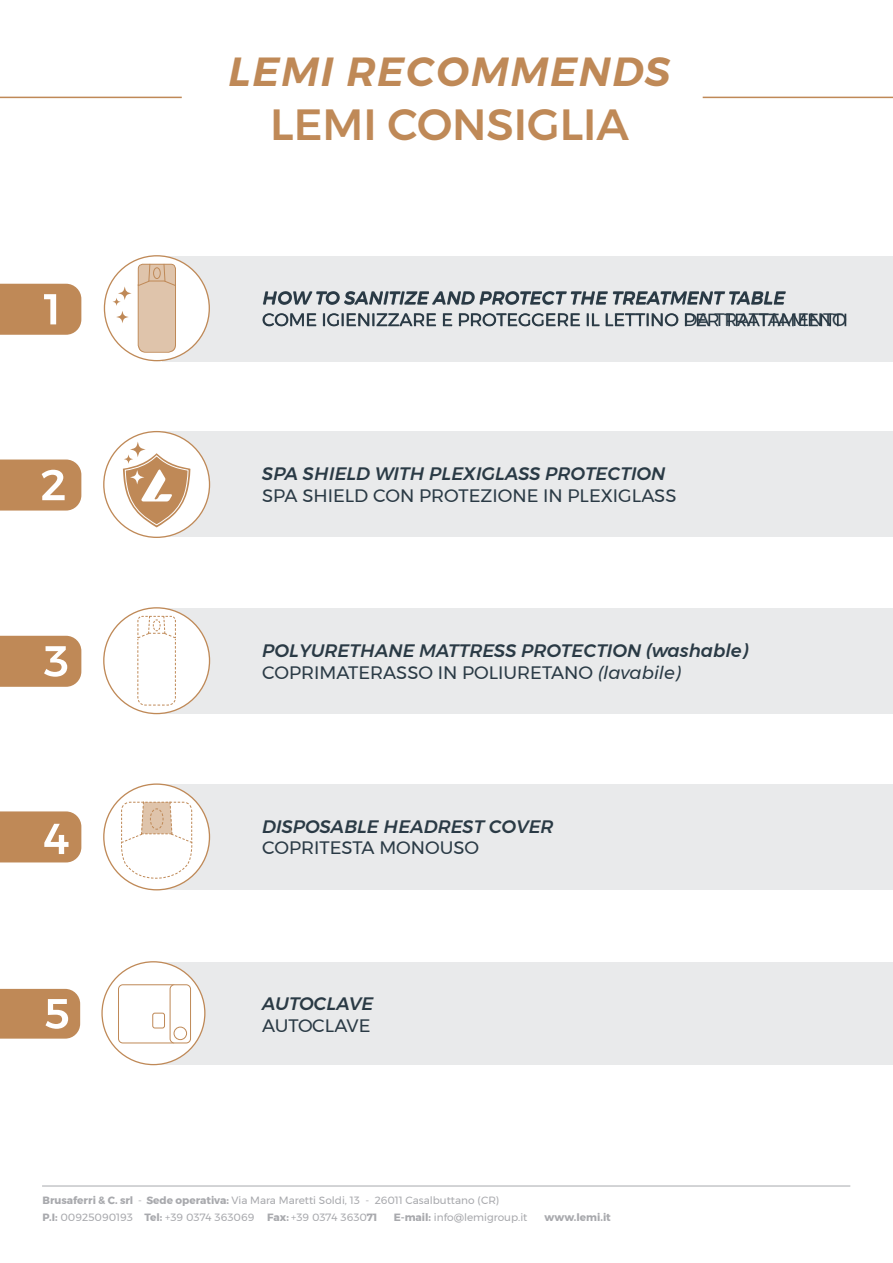
<style>
.page{position:relative;width:893px;height:1263px;background:#fff}
.page>*{position:absolute;margin:0;border:0;box-sizing:border-box;transform-origin:0 0}
.t1{font:500 43.5px "Montserrat";color:#bf8957}
.t2{font:italic 600 40.5px "Montserrat";letter-spacing:.04em;color:#bf8957}
.t3{font:italic 500 18px/21.6px "Montserrat";color:#2a3a45}
.t4{font:18px "Montserrat";letter-spacing:-.01em;color:#2a3a45}
.t5{font:10.5px/16.5px "Montserrat";color:#a8a9ad}
.t6{font:700 10.5px "Montserrat";color:#a8a9ad}
.s1{font-weight:400;font-style:normal}
.s2{font-weight:400}
.s3{font-weight:700}
</style>
<div class="page">
<hr style="left:42px;top:1186px;width:808px;height:1px;background:#a8a9ad">
<hr style="left:0;top:97px;width:182px;height:1px;background:#bf8957">
<hr style="left:703px;top:97px;width:190px;height:1px;background:#bf8957">
<div style="left:163px;top:608px;width:730px;height:105px;background:#e9eaeb"></div>
<div style="left:104px;top:608px;width:106px;height:105px;background:#fff;border-radius:50%"></div>
<svg style="left:137px;top:615px;width:39px;height:91px"></svg>
<svg style="left:0;top:636px;width:81px;height:51px;background:#c59569"></svg>
<div style="left:160px;top:962px;width:733px;height:102px;background:#e9eaeb"></div>
<div style="left:102px;top:962px;width:103px;height:102px;background:#fff;border-radius:50%"></div>
<div style="left:118px;top:984px;width:59px;height:59px;border:1px solid #bf8957;border-radius:4px"></div>
<div style="left:170px;top:985px;width:21px;height:58px;background:#fff;border-radius:4px"></div>
<div style="left:170px;top:984px;width:21px;height:59px;border:1px solid #bf8957;border-radius:4px"></div>
<div style="left:152px;top:1013px;width:13px;height:15px;border:1px solid #bf8957;border-radius:2px"></div>
<div style="left:174px;top:1027px;width:13px;height:13px;border:1px solid #bf8957;border-radius:50%"></div>
<svg style="left:0;top:989px;width:80px;height:50px;background:#c6966a"></svg>
<div style="left:163px;top:784px;width:730px;height:105px;background:#e9eaeb"></div>
<div style="left:104px;top:784px;width:105px;height:106px;background:#fff;border-radius:50%"></div>
<svg style="left:120px;top:801px;width:73px;height:78px"></svg>
<svg style="left:0;top:811px;width:81px;height:51px;background:#c59468"></svg>
<div style="left:163px;top:432px;width:730px;height:105px;background:#e9eaeb"></div>
<svg style="left:0;top:459px;width:81px;height:51px;background:#c6966a"></svg>
<div style="left:104px;top:432px;width:106px;height:105px;background:#fff;border-radius:50%"></div>
<svg style="left:123px;top:442px;width:67px;height:85px"></svg>
<div style="left:163px;top:256px;width:730px;height:105px;background:#e9eaeb"></div>
<svg style="left:263px;top:313px;width:583px;height:13px"></svg>
<svg style="left:263px;top:292px;width:522px;height:13px"></svg>
<svg style="left:0;top:284px;width:81px;height:51px;background:#c39163"></svg>
<div style="left:104px;top:256px;width:105px;height:105px;background:#fff;border-radius:50%"></div>
<svg style="left:112px;top:263px;width:64px;height:90px"></svg>
<h2 class="t2" style="left:229px;top:40px;width:444px">LEMI RECOMMENDS</h2>
<h1 class="t1" style="left:270px;top:90px;width:360px">LEMI CONSIGLIA</h1>
<p class="t3" style="left:262px;top:287px;width:524px">HOW TO SANITIZE AND PROTECT THE TREATMENT TABLE</p>
<p class="t4" style="left:262px;top:306px;width:586px">COME IGIENIZZARE E PROTEGGERE IL LETTINO DA TRATTAMENTO</p>
<p class="t3" style="left:262px;top:463px;width:405px">SPA SHIELD WITH PLEXIGLASS PROTECTION</p>
<p class="t4" style="left:262px;top:482px;width:416px">SPA SHIELD CON PROTEZIONE IN PLEXIGLASS</p>
<p class="t3" style="left:262px;top:640px;width:487px">POLYURETHANE MATTRESS PROTECTION (washable)<br><span class="s1">COPRIMATERASSO IN POLIURETANO</span> <span class="s2">(lavabile)</span></p>
<p class="t3" style="left:262px;top:816px;width:293px">DISPOSABLE HEADREST COVER</p>
<p class="t4" style="left:262px;top:834px;width:219px">COPRITESTA MONOUSO</p>
<p class="t3" style="left:262px;top:993px;width:113px">AUTOCLAVE</p>
<p class="t4" style="left:262px;top:1012px;width:110px">AUTOCLAVE</p>
<p class="t5" style="left:43px;top:1192px;width:458px"><span class="s3">Brusaferri &amp; C. srl</span> - <span class="s3">Sede operativa:</span> Via Mara Maretti Soldi, 13 - 26011 Casalbuttano (CR)<br><span class="s3">P.I:</span> 00925090193 <span class="s3">Tel:</span> +39 0374 363069 <span class="s3">Fax:</span> +39 0374 3630<span class="s3">71</span></p>
<p class="t5" style="left:394px;top:1208px;width:135px"><span class="s3">E-mail:</span> info@lemigroup.it</p>
<p class="t6" style="left:545px;top:1208px;width:68px">www.lemi.it</p>
</div>
